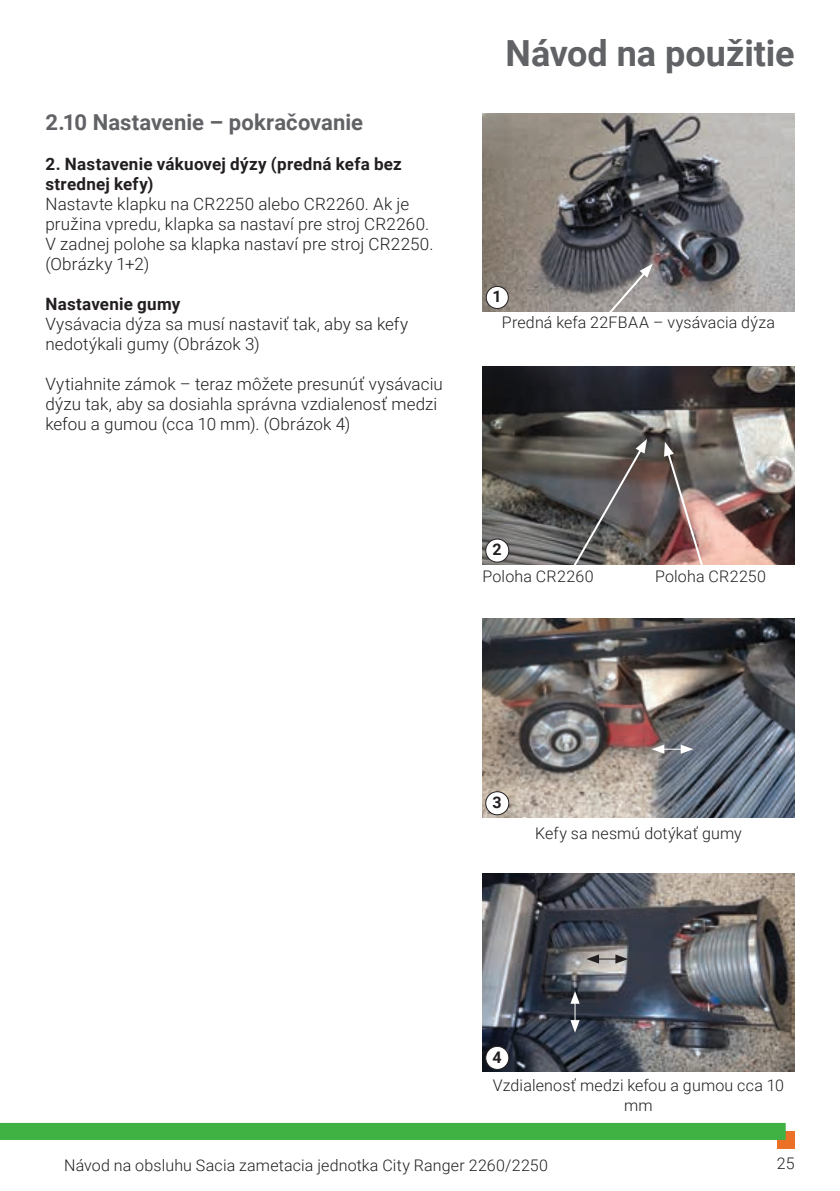
<style>
.page{position:relative;width:840px;height:1191px;background:#fff}
.page>*{position:absolute;margin:0;border:0;box-sizing:border-box;transform-origin:0 0}
.t1{font:700 36px "Roboto";color:#616265}
.t2{font:700 22px "Roboto";letter-spacing:.005em;color:#616265}
.t3{font:300 17px/20px "Roboto";letter-spacing:.01em;color:#231f20}
.t4{font:700 17px/20px "Roboto";letter-spacing:.015em;color:#231f20}
.t5{font:300 16px/20px "Roboto";letter-spacing:.01em;color:#231f20;text-align:center}
.t6{font:700 16px "Roboto";color:#231f20}
</style>
<div class="page">
<div style="left:776px;top:1131px;width:18px;height:17px;background:#ea7125"></div>
<div style="left:0;top:1123px;width:785px;height:17px;background:#40b143"></div>
<img style="left:482px;top:113px;width:312px;height:199px">
<div style="left:486px;top:286px;width:22px;height:22px;background:#fff;border-radius:50%"></div>
<div style="left:485px;top:286px;width:23px;height:23px;border:1px solid #231f20;border-radius:50%"></div>
<svg style="left:605px;top:264px;width:47px;height:48px;background:#8f8d8e"></svg>
<img style="left:482px;top:366px;width:312px;height:198px">
<svg style="left:570px;top:439px;width:76px;height:126px;background:#64605e"></svg>
<div style="left:485px;top:539px;width:23px;height:23px;background:#fff;border-radius:50%"></div>
<div style="left:485px;top:538px;width:24px;height:24px;border:1px solid #231f20;border-radius:50%"></div>
<svg style="left:663px;top:442px;width:42px;height:123px;background:#866d69"></svg>
<img style="left:482px;top:619px;width:312px;height:198px">
<img style="left:482px;top:873px;width:312px;height:198px">
<svg style="left:651px;top:744px;width:42px;height:10px"></svg>
<div style="left:485px;top:791px;width:23px;height:23px;background:#fff;border-radius:50%"></div>
<div style="left:485px;top:791px;width:24px;height:24px;border:1px solid #231f20;border-radius:50%"></div>
<div style="left:485px;top:1046px;width:23px;height:23px;background:#fff;border-radius:50%"></div>
<div style="left:485px;top:1045px;width:24px;height:25px;border:1px solid #231f20;border-radius:50%"></div>
<svg style="left:586px;top:954px;width:41px;height:9px"></svg>
<svg style="left:570px;top:991px;width:9px;height:41px"></svg>
<p class="t2" style="left:45px;top:107px;width:319px">2.10 Nastavenie – pokračovanie</p>
<p class="t4" style="left:45px;top:153px;width:358px">2. Nastavenie vákuovej dýzy (predná kefa bez strednej kefy)</p>
<p class="t3" style="left:45px;top:193px;width:389px">Nastavte klapku na CR2250 alebo CR2260. Ak je pružina vpredu, klapka sa nastaví pre stroj CR2260.<br>V zadnej polohe sa klapka nastaví pre stroj CR2250. (Obrázky 1+2)</p>
<p class="t4" style="left:45px;top:293px;width:136px">Nastavenie gumy</p>
<p class="t3" style="left:45px;top:313px;width:364px">Vysávacia dýza sa musí nastaviť tak, aby sa kefy nedotýkali gumy (Obrázok 3)</p>
<p class="t3" style="left:45px;top:373px;width:399px">Vytiahnite zámok – teraz môžete presunúť vysávaciu dýzu tak, aby sa dosiahla správna vzdialenosť medzi kefou a gumou (cca 10 mm). (Obrázok 4)</p>
<h1 class="t1" style="left:505px;top:28px;width:290px">Návod na použitie</h1>
<p class="t6" style="left:492px;top:285px;width:11px">1</p>
<p class="t5" style="left:501px;top:312px;width:274px">Predná kefa 22FBAA – vysávacia dýza</p>
<p class="t6" style="left:492px;top:538px;width:11px">2</p>
<p class="t5" style="left:482px;top:565px;width:113px">Poloha CR2260</p>
<p class="t5" style="left:654px;top:565px;width:113px">Poloha CR2250</p>
<p class="t6" style="left:492px;top:791px;width:11px">3</p>
<p class="t5" style="left:535px;top:822px;width:208px">Kefy sa nesmú dotýkať gumy</p>
<p class="t6" style="left:492px;top:1045px;width:11px">4</p>
<p class="t5" style="left:492px;top:1074px;width:292px">Vzdialenosť medzi kefou a gumou cca 10 mm</p>
<p class="t5" style="left:64px;top:1155px;width:485px">Návod na obsluhu Sacia zametacia jednotka City Ranger 2260/2250</p>
<p class="t5" style="left:776px;top:1152px;width:19px">25</p>
</div>
